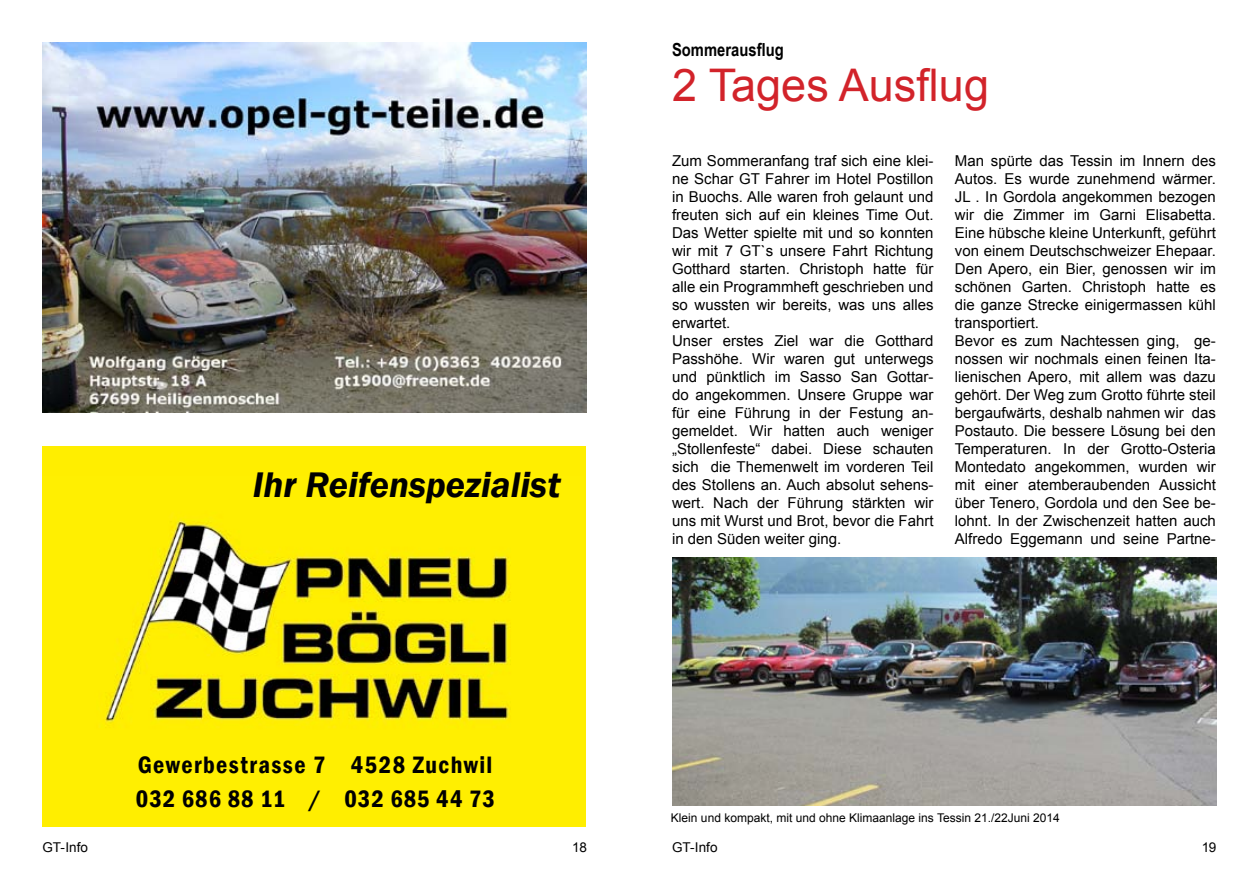
<style>
.page{position:relative;width:1259px;height:893px;background:#fff}
.page>*{position:absolute;margin:0;border:0;box-sizing:border-box;transform-origin:0 0}
.t1{font:45px "Arial";color:#d2232a}
.t2{font:italic 600 36.6px "Franklin Gothic";color:#000}
.t3{font:600 condensed 24.45px/34px "Franklin Gothic";letter-spacing:.06em;color:#000}
.t4{font:700 18px "Arial Narrow";color:#000}
.t5{font:15px/18px "Arial";color:#000}
.t6{font:13.5px "Arial";color:#000}
.t7{font:12px "Arial";color:#000}
</style>
<div class="page">
<img style="left:43px;top:43px;width:544px;height:369px">
<div style="left:43px;top:446px;width:543px;height:381px;background:#fe0"></div>
<img style="left:99px;top:515px;width:412px;height:213px">
<img style="left:672px;top:557px;width:544px;height:249px">
<h2 class="t2" style="left:253px;top:461px;width:309px">Ihr Reifenspezialist</h2>
<h3 class="t3" style="left:136px;top:747px;width:360px">Gewerbestrasse 7 4528 Zuchwil<br>032 686 88 11 / 032 685 44 73</h3>
<p class="t4" style="left:672px;top:36px;width:113px">Sommerausflug</p>
<h1 class="t1" style="left:672px;top:55px;width:318px">2 Tages Ausflug</h1>
<p class="t5" style="left:672px;top:152px;width:263px">Zum Sommeranfang traf sich eine klei&shy;ne Schar GT Fahrer im Hotel Postillon in Buochs. Alle waren froh gelaunt und freuten sich auf ein kleines Time Out.<br>Das Wetter spielte mit und so konnten wir mit 7 GT`s unsere Fahrt Richtung Gotthard starten. Christoph hatte für alle ein Programmheft geschrieben und so wussten wir bereits, was uns alles erwartet.<br>Unser erstes Ziel war die Gotthard Passhöhe. Wir waren gut unterwegs und pünktlich im Sasso San Gottar&shy;do angekommen. Unsere Gruppe war für eine Führung in der Festung an&shy;gemeldet. Wir hatten auch weniger „Stollenfeste“ dabei. Diese schauten sich die Themenwelt im vorderen Teil des Stollens an. Auch absolut sehens&shy;wert. Nach der Führung stärkten wir uns mit Wurst und Brot, bevor die Fahrt in den Süden weiter ging.</p>
<p class="t5" style="left:955px;top:152px;width:262px">Man spürte das Tessin im Innern des Autos. Es wurde zunehmend wärmer.<br>JL . In Gordola angekommen bezogen wir die Zimmer im Garni Elisabetta.<br>Eine hübsche kleine Unterkunft, geführt von einem Deutschschweizer Ehepaar.<br>Den Apero, ein Bier, genossen wir im schönen Garten. Christoph hatte es die ganze Strecke einigermassen kühl transportiert.<br>Bevor es zum Nachtessen ging, ge&shy;nossen wir nochmals einen feinen Ita&shy;lienischen Apero, mit allem was dazu gehört. Der Weg zum Grotto führte steil bergaufwärts, deshalb nahmen wir das Postauto. Die bessere Lösung bei den Temperaturen. In der Grotto-Osteria Montedato angekommen, wurden wir mit einer atemberaubenden Aussicht über Tenero, Gordola und den See be&shy;lohnt. In der Zwischenzeit hatten auch Alfredo Eggemann und seine Partne-</p>
<p class="t7" style="left:671px;top:810px;width:390px">Klein und kompakt, mit und ohne Klimaanlage ins Tessin 21./22Juni 2014</p>
<p class="t6" style="left:43px;top:838px;width:47px">GT-Info</p>
<p class="t6" style="left:572px;top:838px;width:16px">18</p>
<p class="t6" style="left:672px;top:838px;width:47px">GT-Info</p>
<p class="t6" style="left:1201px;top:838px;width:16px">19</p>
</div>
